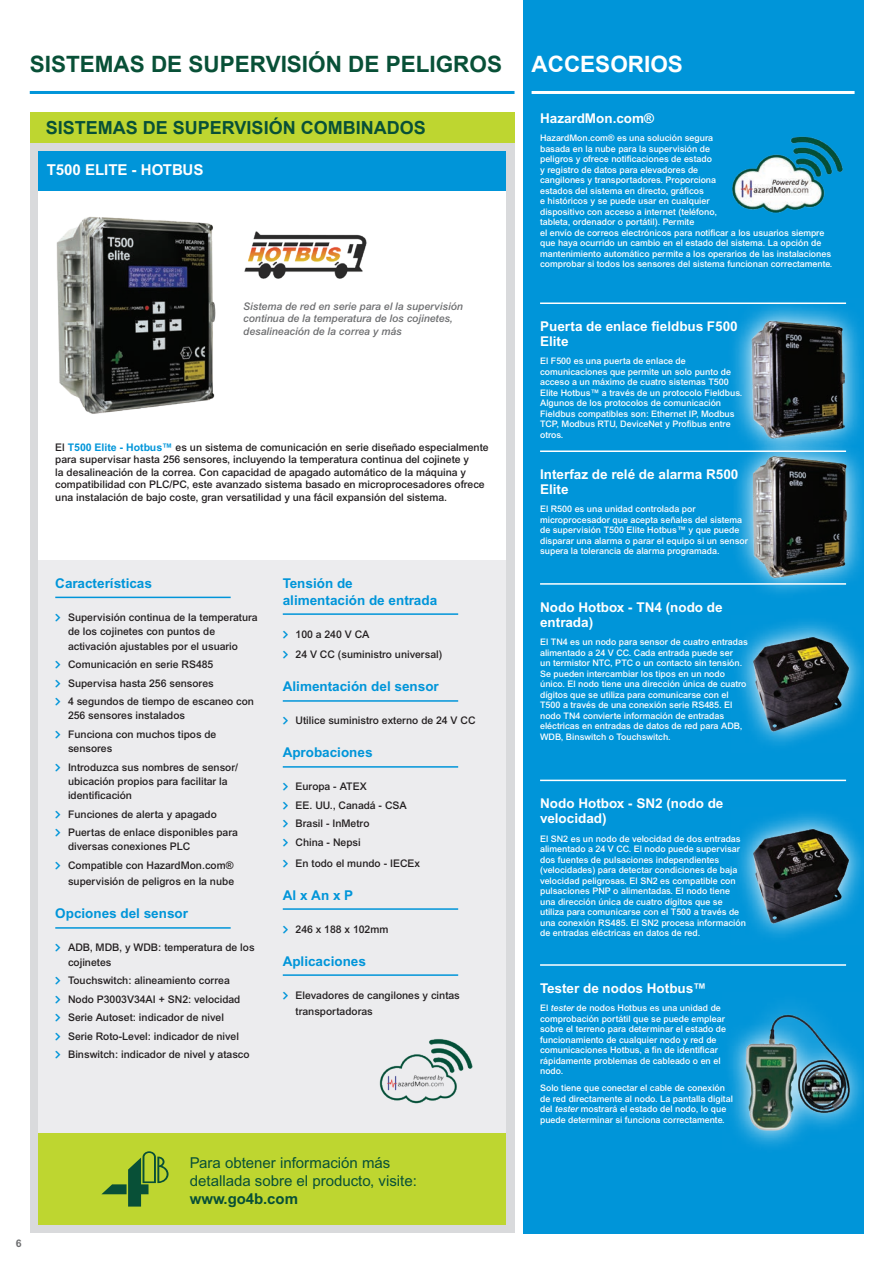
<style>
.page{position:relative;width:893px;height:1263px;background:#fff}
.page>*{position:absolute;margin:0;border:0;box-sizing:border-box;transform-origin:0 0}
.t1{font:700 22.5px "Arial";color:#085037}
.t2{font:700 22.5px "Arial";color:#fff}
.t3{font:700 18px "Arial";color:#085037}
.t4{font:15px/18px "Arial";color:#085037}
.t5{font:700 15px "Arial";color:#fff}
.t6{font:700 13.5px/15px "Arial";color:#fff}
.t7{font:700 13.5px/16.5px "Arial";color:#0095d9}
.t8{font:500 10.5px/14.2px "Arial";color:#231f20}
.t9{font:italic 500 10.5px/12.6px "Arial";color:#6d6e70}
.t10{font:700 10.5px "Arial";color:#6d6e70}
.t11{font:500 9px/10.5px "Arial";color:#fff}
.s1{font-weight:700;color:#0095d9}
.s2{font-weight:700}
.s3{font-style:italic}
</style>
<div class="page">
<hr style="left:30px;top:91px;width:484px;height:3px;background:#0095d9">
<div style="left:30px;top:121px;width:484px;height:1112px;background:#d9dadc"></div>
<div style="left:38px;top:151px;width:468px;height:1074px;background:#fff"></div>
<div style="left:38px;top:151px;width:468px;height:39px;background:#0095d9"></div>
<img style="left:56px;top:217px;width:160px;height:197px">
<div style="left:30px;top:112px;width:484px;height:30px;background:#bed630"></div>
<div style="left:38px;top:560px;width:468px;height:665px;background:#ececee"></div>
<hr style="left:55px;top:597px;width:176px;height:1px;background:#0095d9">
<hr style="left:55px;top:927px;width:176px;height:2px;background:#0095d9">
<hr style="left:283px;top:613px;width:175px;height:2px;background:#0095d9">
<hr style="left:283px;top:700px;width:175px;height:2px;background:#0095d9">
<hr style="left:283px;top:766px;width:175px;height:2px;background:#0095d9">
<hr style="left:283px;top:908px;width:175px;height:2px;background:#0095d9">
<hr style="left:283px;top:974px;width:175px;height:2px;background:#0095d9">
<img style="left:244px;top:231px;width:123px;height:48px">
<div style="left:523px;top:0;width:340px;height:1233px;background:#0095d9"></div>
<hr style="left:532px;top:91px;width:323px;height:3px;background:#fff">
<div style="left:38px;top:1133px;width:468px;height:92px;background:#bed630"></div>
<svg style="left:101px;top:1151px;width:68px;height:55px"></svg>
<hr style="left:540px;top:302px;width:306px;height:2px;background:#fff">
<svg style="left:728px;top:298px;width:136px;height:135px"></svg>
<img style="left:751px;top:320px;width:93px;height:113px">
<hr style="left:540px;top:450px;width:306px;height:2px;background:#fff">
<svg style="left:730px;top:433px;width:134px;height:167px"></svg>
<img style="left:752px;top:452px;width:99px;height:128px">
<hr style="left:540px;top:583px;width:306px;height:2px;background:#fff">
<hr style="left:540px;top:780px;width:306px;height:1px;background:#fff">
<svg style="left:738px;top:615px;width:126px;height:137px"></svg>
<img style="left:751px;top:635px;width:100px;height:97px">
<svg style="left:738px;top:807px;width:126px;height:137px"></svg>
<img style="left:751px;top:826px;width:100px;height:98px">
<hr style="left:540px;top:964px;width:306px;height:2px;background:#fff">
<svg style="left:729px;top:992px;width:135px;height:161px"></svg>
<img style="left:743px;top:1012px;width:108px;height:120px">
<img style="left:732px;top:136px;width:111px;height:77px">
<img style="left:379px;top:1039px;width:94px;height:65px">
<p class="t1" style="left:30px;top:49px;width:474px">SISTEMAS DE SUPERVISIÓN DE PELIGROS</p>
<p class="t3" style="left:46px;top:116px;width:381px">SISTEMAS DE SUPERVISIÓN COMBINADOS</p>
<p class="t5" style="left:47px;top:161px;width:158px">T500 ELITE - HOTBUS</p>
<p class="t9" style="left:243px;top:300px;width:221px">Sistema de red en serie para el la supervisión continua de la temperatura de los cojinetes, desalineación de la correa y más</p>
<p class="t8" style="left:55px;top:440px;width:435px;line-height:12.6px">El <span class="s1">T500 Elite - Hotbus™</span> es un sistema de comunicación en serie diseñado especialmente para supervisar hasta 256 sensores, incluyendo la temperatura continua del cojinete y<br>la desalineación de la correa. Con capacidad de apagado automático de la máquina y compatibilidad con PLC/PC, este avanzado sistema basado en microprocesadores ofrece una instalación de bajo coste, gran versatilidad y una fácil expansión del sistema.</p>
<p class="t7" style="left:55px;top:575px;width:98px">Características</p>
<p class="t8" style="left:68px;top:610px;width:191px">Supervisión continua de la temperatura de los cojinetes con puntos de activación ajustables por el usuario</p>
<p class="t8" style="left:68px;top:657px;width:147px">Comunicación en serie RS485</p>
<p class="t8" style="left:68px;top:676px;width:147px">Supervisa hasta 256 sensores</p>
<p class="t8" style="left:68px;top:694px;width:187px">4 segundos de tiempo de escaneo con<br>256 sensores instalados</p>
<p class="t8" style="left:68px;top:727px;width:150px">Funciona con muchos tipos de sensores</p>
<p class="t8" style="left:68px;top:760px;width:172px">Introduzca sus nombres de sensor/ ubicación propios para facilitar la identificación</p>
<p class="t8" style="left:68px;top:807px;width:150px">Funciones de alerta y apagado</p>
<p class="t8" style="left:68px;top:825px;width:171px">Puertas de enlace disponibles para diversas conexiones PLC</p>
<p class="t8" style="left:68px;top:857px;width:168px;line-height:16.5px">Compatible con HazardMon.com® supervisión de peligros en la nube</p>
<p class="t7" style="left:55px;top:905px;width:134px">Opciones del sensor</p>
<p class="t8" style="left:68px;top:940px;width:188px">ADB, MDB, y WDB: temperatura de los cojinetes</p>
<p class="t8" style="left:68px;top:973px;width:163px">Touchswitch: alineamiento correa</p>
<p class="t8" style="left:68px;top:992px;width:174px">Nodo P3003V34AI + SN2: velocidad</p>
<p class="t8" style="left:68px;top:1010px;width:157px">Serie Autoset: indicador de nivel</p>
<p class="t8" style="left:68px;top:1029px;width:172px">Serie Roto-Level: indicador de nivel</p>
<p class="t8" style="left:68px;top:1047px;width:183px">Binswitch: indicador de nivel y atasco</p>
<p class="t7" style="left:283px;top:575px;width:156px">Tensión de alimentación de entrada</p>
<p class="t8" style="left:296px;top:627px;width:76px">100 a 240 V CA</p>
<p class="t8" style="left:296px;top:647px;width:148px">24 V CC (suministro universal)</p>
<p class="t7" style="left:283px;top:678px;width:158px">Alimentación del sensor</p>
<p class="t8" style="left:296px;top:713px;width:182px">Utilice suministro externo de 24 V CC</p>
<p class="t7" style="left:283px;top:744px;width:91px">Aprobaciones</p>
<p class="t8" style="left:296px;top:779px;width:73px">Europa - ATEX</p>
<p class="t8" style="left:296px;top:798px;width:113px">EE. UU., Canadá - CSA</p>
<p class="t8" style="left:296px;top:816px;width:75px">Brasil - InMetro</p>
<p class="t8" style="left:296px;top:835px;width:67px">China - Nepsi</p>
<p class="t8" style="left:296px;top:856px;width:126px">En todo el mundo - IECEx</p>
<p class="t7" style="left:283px;top:886px;width:72px">Al x An x P</p>
<p class="t8" style="left:296px;top:922px;width:94px">246 x 188 x 102mm</p>
<p class="t7" style="left:283px;top:952px;width:85px">Aplicaciones</p>
<p class="t8" style="left:296px;top:986px;width:166px;line-height:16.5px">Elevadores de cangilones y cintas transportadoras</p>
<p class="t10" style="left:16px;top:1237px;width:7px">6</p>
<p class="t4" style="left:190px;top:1154px;width:229px">Para obtener información más detallada sobre el producto, visite: <span class="s2">www.go4b.com</span></p>
<p class="t2" style="left:532px;top:49px;width:153px">ACCESORIOS</p>
<p class="t6" style="left:540px;top:110px;width:116px">HazardMon.com®</p>
<p class="t11" style="left:540px;top:133px;width:294px">HazardMon.com® es una solución segura<br>basada en la nube para la supervisión de<br>peligros y ofrece notificaciones de estado<br>y registro de datos para elevadores de<br>cangilones y transportadores. Proporciona<br>estados del sistema en directo, gráficos<br>e históricos y se puede usar en cualquier<br>dispositivo con acceso a internet (teléfono,<br>tableta, ordenador o portátil). Permite<br>el envío de correos electrónicos para notificar a los usuarios siempre que haya ocurrido un cambio en el estado del sistema. La opción de mantenimiento automático permite a los operarios de las instalaciones comprobar si todos los sensores del sistema funcionan correctamente.</p>
<p class="t6" style="left:540px;top:319px;width:199px">Puerta de enlace fieldbus F500<br>Elite</p>
<p class="t11" style="left:540px;top:356px;width:204px">El F500 es una puerta de enlace de comunicaciones que permite un solo punto de acceso a un máximo de cuatro sistemas T500<br>Elite Hotbus™ a través de un protocolo Fieldbus.<br>Algunos de los protocolos de comunicación Fieldbus compatibles son: Ethernet IP, Modbus TCP, Modbus RTU, DeviceNet y Profibus entre otros.</p>
<p class="t6" style="left:540px;top:467px;width:200px">Interfaz de relé de alarma R500<br>Elite</p>
<p class="t11" style="left:540px;top:504px;width:209px">El R500 es una unidad controlada por microprocesador que acepta señales del sistema de supervisión T500 Elite Hotbus™ y que puede disparar una alarma o parar el equipo si un sensor supera la tolerancia de alarma programada.</p>
<p class="t6" style="left:540px;top:599px;width:184px">Nodo Hotbox - TN4 (nodo de entrada)</p>
<p class="t11" style="left:540px;top:637px;width:209px">El TN4 es un nodo para sensor de cuatro entradas alimentado a 24 V CC. Cada entrada puede ser<br>un termistor NTC, PTC o un contacto sin tensión.<br>Se pueden intercambiar los tipos en un nodo único. El nodo tiene una dirección única de cuatro dígitos que se utiliza para comunicarse con el T500 a través de una conexión serie RS485. El nodo TN4 convierte información de entradas eléctricas en entradas de datos de red para ADB, WDB, Binswitch o Touchswitch.</p>
<p class="t6" style="left:540px;top:796px;width:185px">Nodo Hotbox - SN2 (nodo de velocidad)</p>
<p class="t11" style="left:540px;top:833px;width:207px">El SN2 es un nodo de velocidad de dos entradas alimentado a 24 V CC. El nodo puede supervisar dos fuentes de pulsaciones independientes (velocidades) para detectar condiciones de baja velocidad peligrosas. El SN2 es compatible con pulsaciones PNP o alimentadas. El nodo tiene una dirección única de cuatro dígitos que se utiliza para comunicarse con el T500 a través de una conexión RS485. El SN2 procesa información de entradas eléctricas en datos de red.</p>
<p class="t6" style="left:540px;top:980px;width:168px">Tester de nodos Hotbus™</p>
<p class="t11" style="left:540px;top:1003px;width:188px">El <span class="s3">tester</span> de nodos Hotbus es una unidad de comprobación portátil que se puede emplear sobre el terreno para determinar el estado de funcionamiento de cualquier nodo y red de comunicaciones Hotbus, a fin de identificar rápidamente problemas de cableado o en el nodo.</p>
<p class="t11" style="left:540px;top:1082px;width:194px">Solo tiene que conectar el cable de conexión de red directamente al nodo. La pantalla digital del <span class="s3">tester</span> mostrará el estado del nodo, lo que puede determinar si funciona correctamente.</p>
</div>
